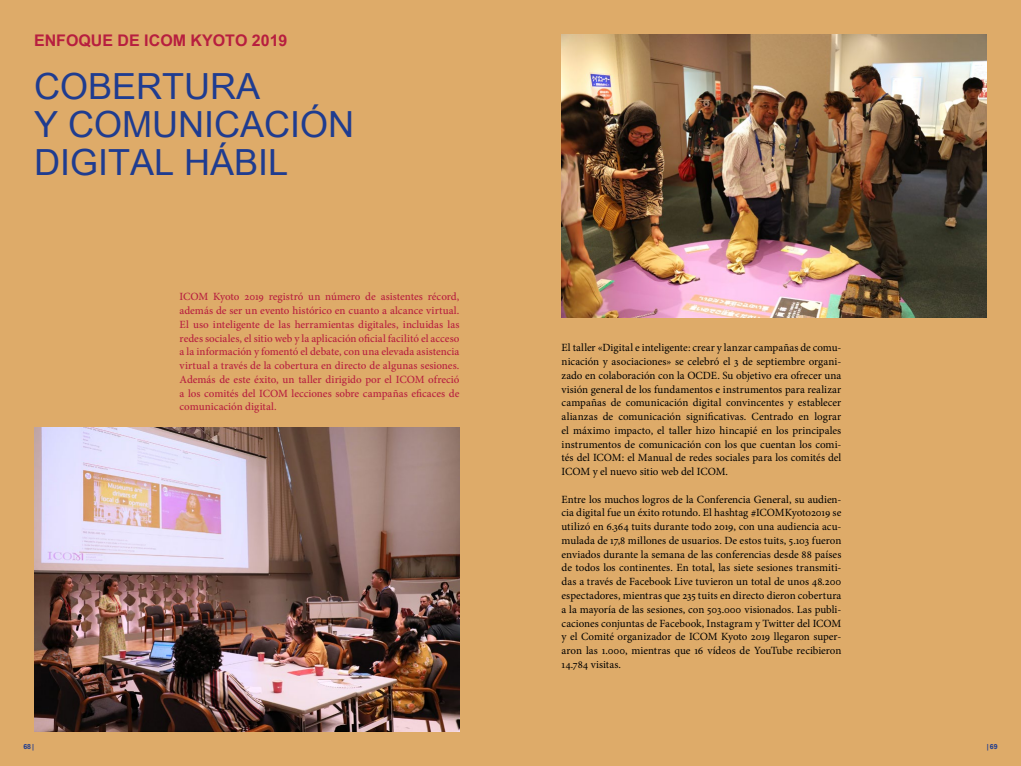
<style>
.page{position:relative;width:1021px;height:766px;background:#fff}
.page>*{position:absolute;margin:0;border:0;box-sizing:border-box;transform-origin:0 0}
.t1{font:36px/38px "Arial Unicode MS";color:#1f3c90}
.t2{font:700 16px "Arial Unicode MS";color:#b71e3f}
.t3{font:11px/13.8px "Minion Pro";color:#000;text-align:justify}
.t4{font:500 11px/13.8px "Minion Pro";letter-spacing:.005em;color:#b71e3f;text-align:justify}
.t5{font:700 7px "Arial";color:#1f3c90}
</style>
<div class="page">
<div style="left:0;top:0;width:1020px;height:765px;background:#deab69"></div>
<img style="left:561px;top:34px;width:425px;height:283px">
<img style="left:34px;top:427px;width:425px;height:304px">
<h2 class="t2" style="left:34px;top:28px;width:255px">ENFOQUE DE ICOM KYOTO 2019</h2>
<h1 class="t1" style="left:34px;top:66px;width:322px">COBERTURA<br>Y COMUNICACIÓN<br>DIGITAL HÁBIL</h1>
<p class="t4" style="left:180px;top:290px;width:281px">ICOM Kyoto 2019 registró un número de asistentes récord, además de ser un evento histórico en cuanto a alcance virtual.<br>El uso inteligente de las herramientas digitales, incluidas las redes sociales, el sitio web y la aplicación oficial facilitó el acceso a la información y fomentó el debate, con una elevada asistencia virtual a través de la cobertura en directo de algunas sesiones.<br>Además de este éxito, un taller dirigido por el ICOM ofreció a los comités del ICOM lecciones sobre campañas eficaces de comunicación digital.</p>
<p class="t3" style="left:561px;top:341px;width:281px">El taller «Digital e inteligente: crear y lanzar campañas de comu&shy;nicación y asociaciones» se celebró el 3 de septiembre organi&shy;zado en colaboración con la OCDE. Su objetivo era ofrecer una visión general de los fundamentos e instrumentos para realizar campañas de comunicación digital convincentes y establecer alianzas de comunicación significativas. Centrado en lograr el máximo impacto, el taller hizo hincapié en los principales instrumentos de comunicación con los que cuentan los comi&shy;tés del ICOM: el Manual de redes sociales para los comités del ICOM y el nuevo sitio web del ICOM.</p>
<p class="t3" style="left:561px;top:492px;width:281px">Entre los muchos logros de la Conferencia General, su audien&shy;cia digital fue un éxito rotundo. El hashtag #ICOMKyoto2019 se utilizó en 6.364 tuits durante todo 2019, con una audiencia acu&shy;mulada de 17,8 millones de usuarios. De estos tuits, 5.103 fueron enviados durante la semana de las conferencias desde 88 países de todos los continentes. En total, las siete sesiones transmiti&shy;das a través de Facebook Live tuvieron un total de unos 48.200 espectadores, mientras que 235 tuits en directo dieron cobertura a la mayoría de las sesiones, con 503.000 visionados. Las publi&shy;caciones conjuntas de Facebook, Instagram y Twitter del ICOM y el Comité organizador de ICOM Kyoto 2019 llegaron super&shy;aron las 1.000, mientras que 16 vídeos de YouTube recibieron 14.784 visitas.</p>
<p class="t5" style="left:23px;top:741px;width:12px">68|</p>
<p class="t5" style="left:986px;top:741px;width:12px">|69</p>
</div>
